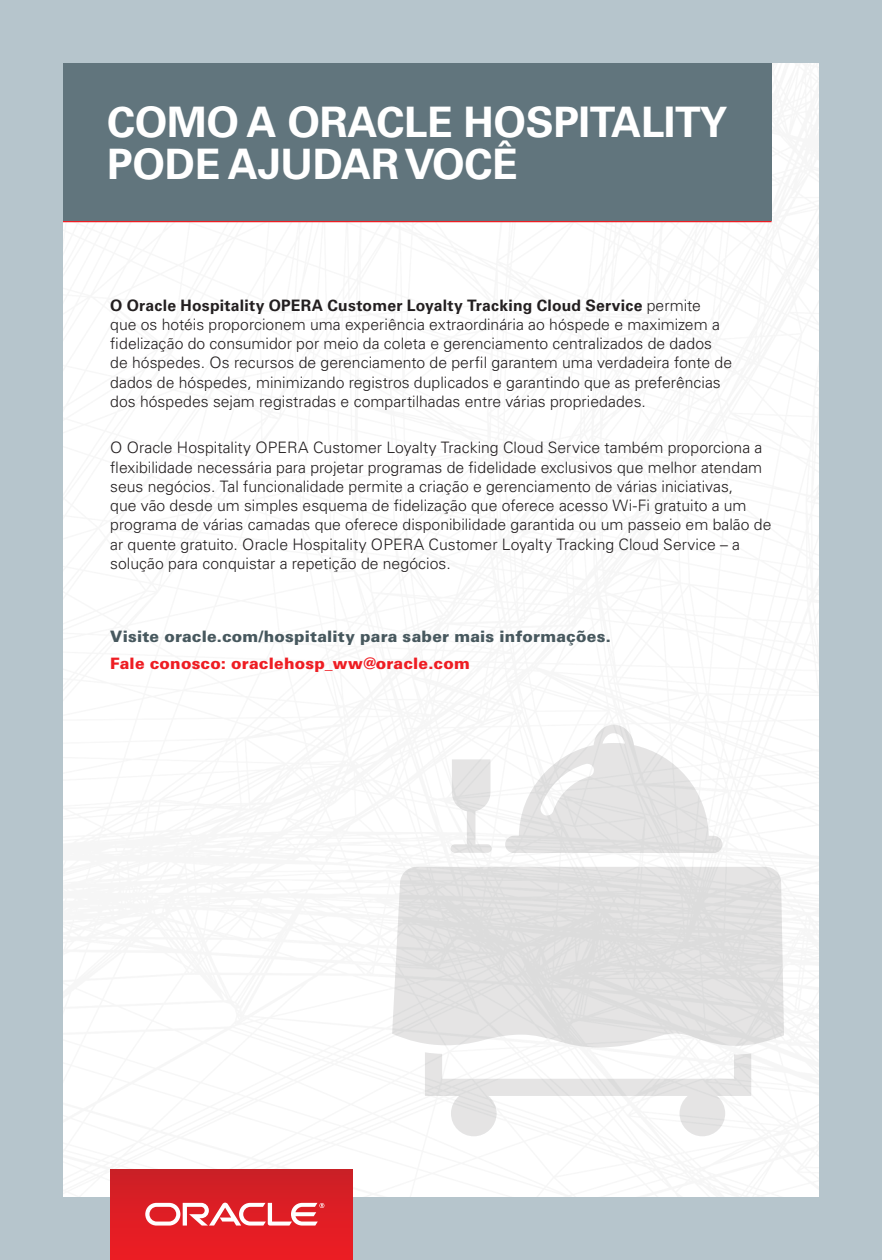
<style>
.page{position:relative;width:882px;height:1260px;background:#b6c5cc}
.page>*{position:absolute;margin:0;border:0;box-sizing:border-box;transform-origin:0 0}
.Headline_-_Gray_Big{font:700 42px/42px "Univers LT Std";letter-spacing:-.01em;color:#fff}
.t1{font:300 15.75px/19.2px "Univers LT Std";color:#231f20}
.t2{font:900 15.75px "Univers LT Std";letter-spacing:.01em;color:#47585e}
.t3{font:900 15.75px "Univers LT Std";letter-spacing:.01em;color:#ee1d23}
.s1{font-weight:700}
</style>
<div class="page">
<img style="left:63px;top:63px;width:756px;height:1134px">
<div style="left:111px;top:1169px;width:242px;height:91px;background:linear-gradient(to bottom,#cc2026,#ef1c23)"></div>
<svg style="left:145px;top:1203px;width:179px;height:23px"></svg>
<hr style="left:63px;top:220px;width:709px;height:2px;background:#ee1d23">
<div style="left:63px;top:63px;width:709px;height:157px;background:#61757d"></div>
<svg style="left:505px;top:725px;width:217px;height:128px"></svg>
<svg style="left:451px;top:759px;width:41px;height:94px"></svg>
<div style="left:392px;top:867px;width:392px;height:180px;background:#e0e0e0"></div>
<svg style="left:425px;top:1052px;width:326px;height:84px"></svg>
<p class="Headline_-_Gray_Big" style="left:107px;top:102px;width:622px">COMO A ORACLE HOSPITALITY<br>PODE AJUDAR VOCÊ</p>
<p class="t1" style="left:110px;top:295px;width:623px"><span class="s1">O Oracle Hospitality OPERA Customer Loyalty Tracking Cloud Service</span> permite<br>que os hotéis proporcionem uma experiência extraordinária ao hóspede e maximizem a fidelização do consumidor por meio da coleta e gerenciamento centralizados de dados de hóspedes. Os recursos de gerenciamento de perfil garantem uma verdadeira fonte de dados de hóspedes, minimizando registros duplicados e garantindo que as preferências dos hóspedes sejam registradas e compartilhadas entre várias propriedades.</p>
<p class="t1" style="left:110px;top:438px;width:663px">O Oracle Hospitality OPERA Customer Loyalty Tracking Cloud Service também proporciona a flexibilidade necessária para projetar programas de fidelidade exclusivos que melhor atendam seus negócios. Tal funcionalidade permite a criação e gerenciamento de várias iniciativas,<br>que vão desde um simples esquema de fidelização que oferece acesso Wi-Fi gratuito a um programa de várias camadas que oferece disponibilidade garantida ou um passeio em balão de ar quente gratuito. Oracle Hospitality OPERA Customer Loyalty Tracking Cloud Service – a solução para conquistar a repetição de negócios.</p>
<p class="t2" style="left:110px;top:627px;width:502px">Visite oracle.com/hospitality para saber mais informações.</p>
<p class="t3" style="left:110px;top:654px;width:361px">Fale conosco: oraclehosp_ww@oracle.com</p>
</div>
